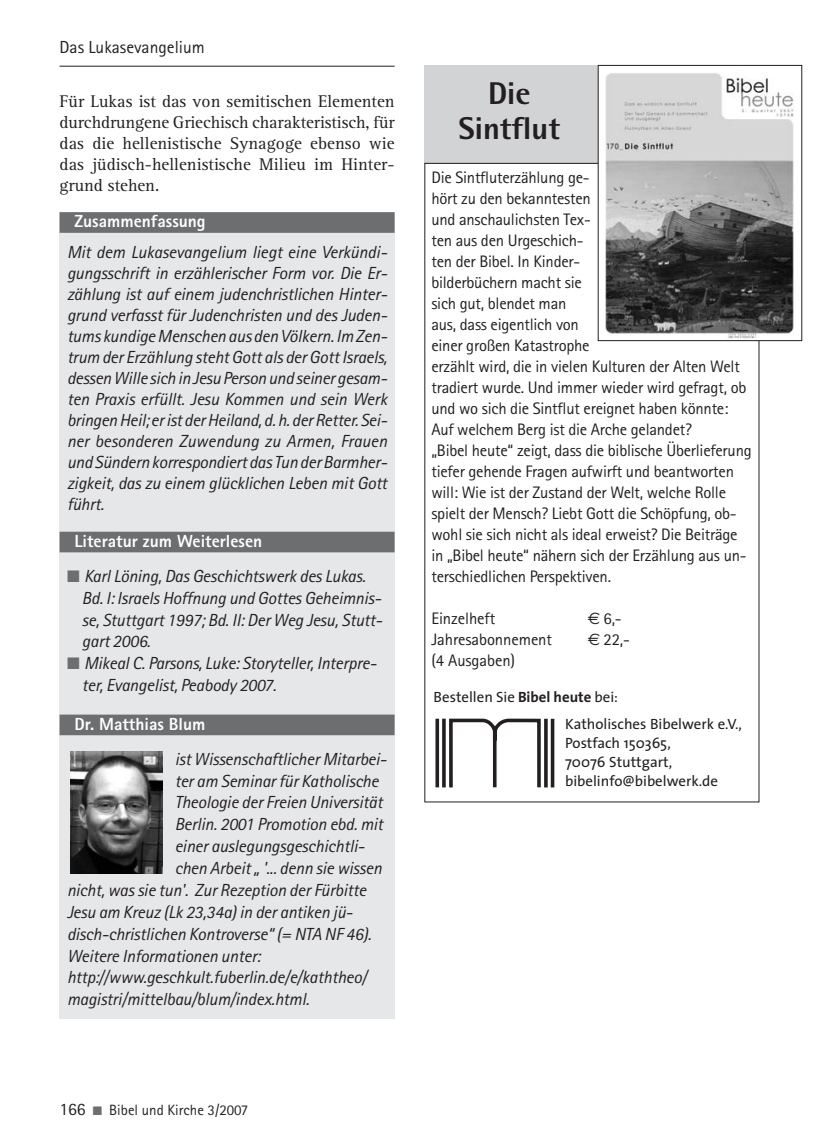
<style>
.page{position:relative;width:819px;height:1141px;background:#fff}
.page>*{position:absolute;margin:0;border:0;box-sizing:border-box;transform-origin:0 0}
.t1{font:800 31.5px/35px "Rotis Semi Sans";color:#231f20;text-align:center}
.t2{font:italic 17.5px/21px "Rotis Sans Serif";letter-spacing:-.01em;color:#231f20}
.t3{font:17.5px/21px "Rotis Serif";color:#231f20;text-align:justify}
.t4{font:800 17.5px "Rotis Sans Serif";color:#fff}
.t5{font:17.5px "Rotis Sans Serif";color:#231f20}
.t6{font:16.62px/21px "Rotis Sans Serif";letter-spacing:-.015em;color:#231f20}
.t7{font:14.88px/19.2px "The Sans";color:#231f20}
.t8{font:14.88px "Rotis Sans Serif";color:#231f20}
.s1{color:#6d6e70}
.s2{font-family:"Euro Sans"}
.s3{font-weight:700}
.s4{font-family:"The Sans Caps"}
.s5{font-size:17.5px}
</style>
<div class="page">
<div style="left:424px;top:65px;width:352px;height:99px;background:#d1d3d4"></div>
<hr style="left:60px;top:66px;width:334px;height:1px;background:#231f20">
<div style="left:60px;top:212px;width:334px;height:807px;background:#e6e7e8"></div>
<div style="left:60px;top:212px;width:334px;height:21px;background:#6d6e70"></div>
<div style="left:60px;top:532px;width:334px;height:20px;background:#6d6e70"></div>
<div style="left:60px;top:715px;width:334px;height:20px;background:#6d6e70"></div>
<img style="left:70px;top:752px;width:92px;height:121px">
<svg style="left:449px;top:718px;width:92px;height:70px"></svg>
<hr style="left:544px;top:719px;width:3px;height:68px;background:#231f20">
<svg style="left:550px;top:719px;width:4px;height:68px"></svg>
<hr style="left:442px;top:719px;width:3px;height:68px;background:#231f20">
<svg style="left:435px;top:719px;width:4px;height:68px"></svg>
<img style="left:599px;top:67px;width:195px;height:272px">
<div style="left:597px;top:65px;width:205px;height:276px;border:1px solid #231f20"></div>
<p class="t5" style="left:60px;top:41px;width:147px">Das Lukasevangelium</p>
<p class="t3" style="left:60px;top:92px;width:336px">Für Lukas ist das von semitischen Elementen durchdrungene Griechisch charakteristisch, für das die hellenistische Synagoge ebenso wie das jüdisch-hellenistische Milieu im Hinter&shy;grund stehen.</p>
<p class="t4" style="left:74px;top:215px;width:133px">Zusammenfassung</p>
<p class="t2" style="left:67px;top:244px;width:322px;text-align:justify">Mit dem Lukasevangelium liegt eine Verkündi&shy;gungsschrift in erzählerischer Form vor. Die Er&shy;zählung ist auf einem judenchristlichen Hinter&shy;grund verfasst für Judenchristen und des Juden&shy;tums kundige Menschen aus den Völkern. Im Zen&shy;trum der Erzählung steht Gott als der Gott Israels, dessen Wille sich in Jesu Person und seiner gesam&shy;ten Praxis erfüllt. Jesu Kommen und sein Werk bringen Heil; er ist der Heiland, d. h. der Retter. Sei&shy;ner besonderen Zuwendung zu Armen, Frauen und Sündern korrespondiert das Tun der Barmher&shy;zigkeit, das zu einem glücklichen Leben mit Gott führt.</p>
<p class="t4" style="left:74px;top:535px;width:189px">Literatur zum Weiterlesen</p>
<p class="t2" style="left:82px;top:567px;width:302px;line-height:21.9px;text-indent:-15px"><span class="s1">■</span> Karl Löning, Das Geschichtswerk des Lukas.<br>Bd. I: Israels Hoffnung und Gottes Geheimnis&shy;se, Stuttgart 1997; Bd. II: Der Weg Jesu, Stutt&shy;gart 2006.</p>
<p class="t2" style="left:82px;top:654px;width:296px;line-height:21.9px;text-indent:-15px"><span class="s1">■</span> Mikeal C. Parsons, Luke: Storyteller, Interpre&shy;ter, Evangelist, Peabody 2007.</p>
<p class="t4" style="left:74px;top:718px;width:133px">Dr. Matthias Blum</p>
<p class="t2" style="left:175px;top:750px;width:213px">ist Wissenschaftlicher Mitarbei-</p>
<p class="t2" style="left:175px;top:772px;width:205px">ter am Seminar für Katholische</p>
<p class="t2" style="left:175px;top:794px;width:209px">Theologie der Freien Universität</p>
<p class="t2" style="left:175px;top:816px;width:210px">Berlin. 2001 Promotion ebd. mit</p>
<p class="t2" style="left:175px;top:837px;width:191px">einer auslegungsgeschichtli-</p>
<p class="t2" style="left:175px;top:859px;width:208px">chen Arbeit „ '... denn sie wissen</p>
<p class="t2" style="left:67px;top:881px;width:301px">nicht, was sie tun'. Zur Rezeption der Fürbitte</p>
<p class="t2" style="left:67px;top:903px;width:287px">Jesu am Kreuz (Lk 23,34a) in der antiken jü-</p>
<p class="t2" style="left:67px;top:925px;width:306px">disch-christlichen Kontroverse“ (= NTA NF 46).</p>
<p class="t2" style="left:67px;top:947px;width:195px">Weitere Informationen unter:</p>
<p class="t2" style="left:67px;top:969px;width:301px">http://www.geschkult.fuberlin.de/e/kaththeo/</p>
<p class="t2" style="left:67px;top:991px;width:244px">magistri/mittelbau/blum/index.html.</p>
<h1 class="t1" style="left:458px;top:79px;width:103px">Die<br>Sintflut</h1>
<p class="t6" style="left:431px;top:168px;width:322px">Die Sintfluterzählung ge-<br>hört zu den bekanntesten<br>und anschaulichsten Tex-<br>ten aus den Urgeschich-<br>ten der Bibel. In Kinder-<br>bilderbüchern macht sie<br>sich gut, blendet man<br>aus, dass eigentlich von<br>einer großen Katastrophe<br>erzählt wird, die in vielen Kulturen der Alten Welt tradiert wurde. Und immer wieder wird gefragt, ob und wo sich die Sintflut ereignet haben könnte:<br>Auf welchem Berg ist die Arche gelandet?<br>„Bibel heute“ zeigt, dass die biblische Überlieferung tiefer gehende Fragen aufwirft und beantworten will: Wie ist der Zustand der Welt, welche Rolle spielt der Mensch? Liebt Gott die Schöpfung, ob&shy;wohl sie sich nicht als ideal erweist? Die Beiträge in „Bibel heute“ nähern sich der Erzählung aus un&shy;terschiedlichen Perspektiven.</p>
<p class="t6" style="left:431px;top:609px;width:65px">Einzelheft</p>
<p class="t6" style="left:587px;top:609px;width:35px"><span class="s2">€</span> 6,-</p>
<p class="t6" style="left:431px;top:630px;width:122px">Jahresabonnement</p>
<p class="t6" style="left:587px;top:630px;width:44px"><span class="s2">€</span> 22,-</p>
<p class="t6" style="left:431px;top:651px;width:85px">(4 Ausgaben)</p>
<p class="t7" style="left:565px;top:686px;width:178px;line-height:26.2px;text-indent:-131px">Bestellen Sie <span class="s3">Bibel heute</span> bei:<br><span class="s4">K</span>atholisches Bibelwerk e.V.,</p>
<p class="t7" style="left:565px;top:735px;width:154px">Postfach 150365,<br>70076 Stuttgart, bibelinfo@bibelwerk.de</p>
<p class="t8" style="left:60px;top:1104px;width:190px"><span class="s5">166</span> <span class="s1">■</span> Bibel und Kirche 3/2007</p>
</div>
